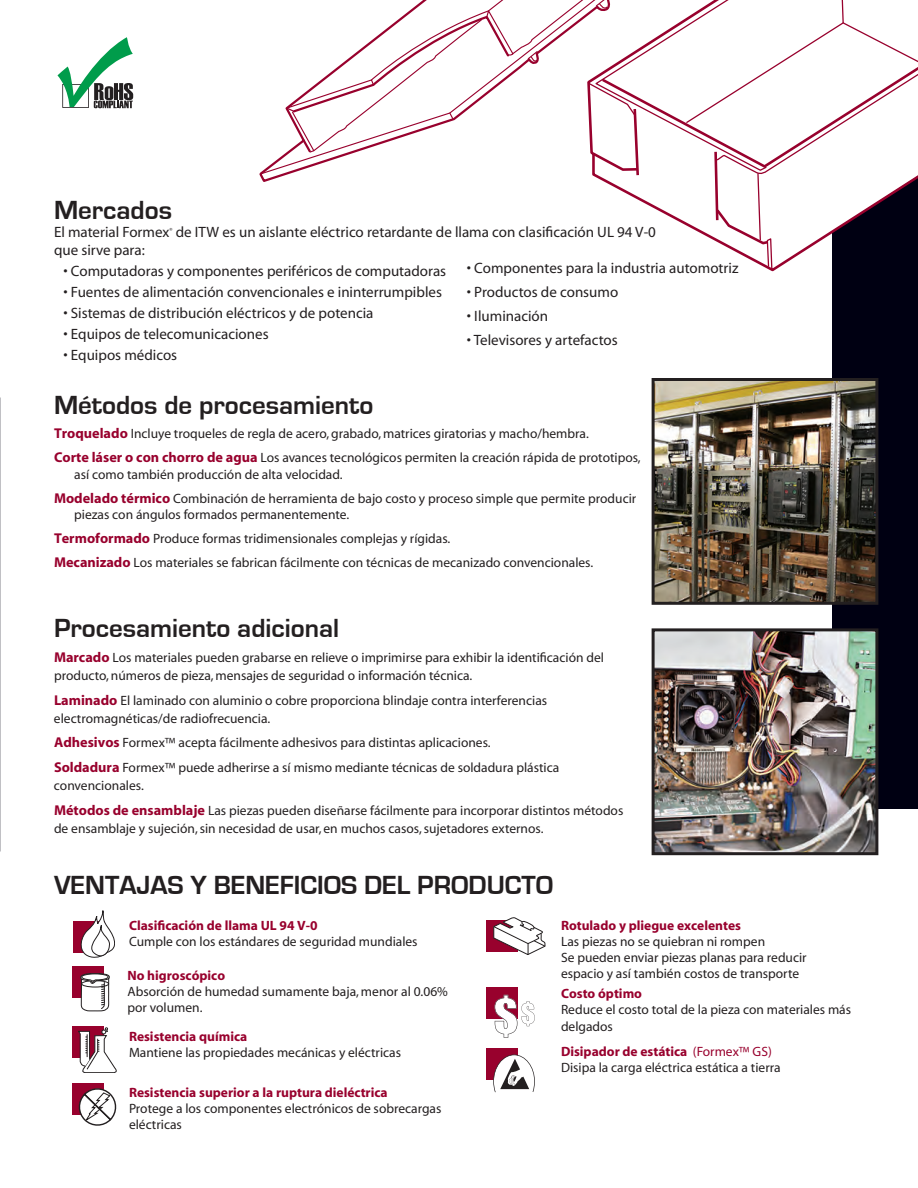
<style>
.page{position:relative;width:918px;height:1188px;background:#fff}
.page>*{position:absolute;margin:0;border:0;box-sizing:border-box;transform-origin:0 0}
.t1{font:700 27px "Eurostile";color:#231f20}
.t2{font:15px "Myriad";color:#231f20}
.t3{font:13.5px/16.2px "Myriad";color:#231f20}
.t4{font:700 13.5px "Myriad";color:#98012d}
.t5{font:6px "Myriad";color:#231f20}
.s1{font-weight:700;font-size:14.25px;color:#98012d}
.s2{font-weight:400}
</style>
<div class="page">
<svg style="left:57px;top:37px;width:77px;height:72px"></svg>
<div style="left:832px;top:0;width:86px;height:808px;background:#000012"></div>
<div style="left:487px;top:1048px;width:31px;height:32px;background:#98012d"></div>
<div style="left:487px;top:988px;width:31px;height:31px;background:#98012d"></div>
<div style="left:487px;top:921px;width:31px;height:31px;background:#98012d"></div>
<div style="left:72px;top:967px;width:32px;height:31px;background:#98012d"></div>
<div style="left:72px;top:1027px;width:32px;height:31px;background:#98012d"></div>
<div style="left:72px;top:1084px;width:32px;height:31px;background:#98012d"></div>
<svg style="left:78px;top:1028px;width:39px;height:45px"></svg>
<div style="left:74px;top:921px;width:31px;height:31px;background:#98012d"></div>
<svg style="left:81px;top:910px;width:34px;height:48px"></svg>
<svg style="left:80px;top:973px;width:30px;height:38px"></svg>
<svg style="left:79px;top:1088px;width:37px;height:38px"></svg>
<svg style="left:494px;top:917px;width:51px;height:38px"></svg>
<svg style="left:493px;top:1055px;width:42px;height:37px"></svg>
<svg style="left:495px;top:995px;width:40px;height:43px"></svg>
<svg style="left:286px;top:0;width:301px;height:175px"></svg>
<svg style="left:587px;top:0;width:331px;height:271px"></svg>
<img style="left:656px;top:382px;width:218px;height:219px">
<div style="left:652px;top:378px;width:226px;height:227px;border:3px solid #231f20"></div>
<img style="left:656px;top:632px;width:218px;height:219px">
<div style="left:652px;top:628px;width:226px;height:227px;border:3px solid #231f20"></div>
<p class="t1" style="left:54px;top:195px;width:120px">Mercados</p>
<p class="t2" style="left:54px;top:225px;width:603px">El material Formex de ITW es un aislante eléctrico retardante de llama con clasificación UL 94 V-0</p>
<p class="t5" style="left:170px;top:228px;width:5px">®</p>
<p class="t2" style="left:54px;top:243px;width:92px">que sirve para:</p>
<p class="t2" style="left:64px;top:264px;width:384px">• Computadoras y componentes periféricos de computadoras</p>
<p class="t2" style="left:64px;top:285px;width:380px">• Fuentes de alimentación convencionales e ininterrumpibles</p>
<p class="t2" style="left:64px;top:306px;width:312px">• Sistemas de distribución eléctricos y de potencia</p>
<p class="t2" style="left:64px;top:327px;width:207px">• Equipos de telecomunicaciones</p>
<p class="t2" style="left:64px;top:348px;width:115px">• Equipos médicos</p>
<p class="t2" style="left:467px;top:261px;width:273px">• Componentes para la industria automotriz</p>
<p class="t2" style="left:467px;top:285px;width:153px">• Productos de consumo</p>
<p class="t2" style="left:467px;top:309px;width:83px">• Iluminación</p>
<p class="t2" style="left:467px;top:333px;width:152px">• Televisores y artefactos</p>
<p class="t1" style="left:54px;top:390px;width:321px">Métodos de procesamiento</p>
<p class="t3" style="left:54px;top:426px;width:536px"><span class="s1">Troquelado</span> Incluye troqueles de regla de acero, grabado, matrices giratorias y macho/hembra.</p>
<p class="t3" style="left:74px;top:449px;width:568px;line-height:17.1px;text-indent:-20px"><span class="s1">Corte láser o con chorro de agua</span> Los avances tecnológicos permiten la creación rápida de prototipos, así como también producción de alta velocidad.</p>
<p class="t3" style="left:74px;top:491px;width:564px;text-indent:-20px"><span class="s1">Modelado térmico</span> Combinación de herramienta de bajo costo y proceso simple que permite producir piezas con ángulos formados permanentemente.</p>
<p class="t3" style="left:54px;top:531px;width:398px"><span class="s1">Termoformado</span> Produce formas tridimensionales complejas y rígidas.</p>
<p class="t3" style="left:54px;top:555px;width:541px"><span class="s1">Mecanizado</span> Los materiales se fabrican fácilmente con técnicas de mecanizado convencionales.</p>
<p class="t1" style="left:54px;top:614px;width:287px">Procesamiento adicional</p>
<p class="t3" style="left:54px;top:649px;width:551px;line-height:18px"><span class="s1">Marcado</span> Los materiales pueden grabarse en relieve o imprimirse para exhibir la identificación del producto, números de pieza, mensajes de seguridad o información técnica.</p>
<p class="t3" style="left:54px;top:692px;width:495px;line-height:18px"><span class="s1">Laminado</span> El laminado con aluminio o cobre proporciona blindaje contra interferencias electromagnéticas/de radiofrecuencia.</p>
<p class="t3" style="left:54px;top:735px;width:438px"><span class="s1">Adhesivos</span> Formex™ acepta fácilmente adhesivos para distintas aplicaciones.</p>
<p class="t3" style="left:54px;top:759px;width:507px;line-height:18px"><span class="s1">Soldadura</span> Formex™ puede adherirse a sí mismo mediante técnicas de soldadura plástica convencionales.</p>
<p class="t3" style="left:54px;top:802px;width:571px;line-height:18px"><span class="s1">Métodos de ensamblaje</span> Las piezas pueden diseñarse fácilmente para incorporar distintos métodos de ensamblaje y sujeción, sin necesidad de usar, en muchos casos, sujetadores externos.</p>
<p class="t1" style="left:54px;top:870px;width:501px">VENTAJAS Y BENEFICIOS DEL PRODUCTO</p>
<p class="t4" style="left:129px;top:919px;width:190px">Clasificación de llama UL 94 V-0</p>
<p class="t3" style="left:129px;top:934px;width:290px">Cumple con los estándares de seguridad mundiales</p>
<p class="t4" style="left:128px;top:968px;width:99px">No higroscópico</p>
<p class="t3" style="left:128px;top:984px;width:322px">Absorción de humedad sumamente baja, menor al 0.06% por volumen.</p>
<p class="t4" style="left:129px;top:1030px;width:120px">Resistencia química</p>
<p class="t3" style="left:129px;top:1045px;width:274px">Mantiene las propiedades mecánicas y eléctricas</p>
<p class="t4" style="left:129px;top:1085px;width:260px">Resistencia superior a la ruptura dieléctrica</p>
<p class="t3" style="left:129px;top:1101px;width:314px">Protege a los componentes electrónicos de sobrecargas eléctricas</p>
<p class="t4" style="left:561px;top:918px;width:182px">Rotulado y pliegue excelentes</p>
<p class="t3" style="left:561px;top:934px;width:206px">Las piezas no se quiebran ni rompen</p>
<p class="t3" style="left:561px;top:950px;width:247px">Se pueden enviar piezas planas para reducir espacio y así también costos de transporte</p>
<p class="t4" style="left:561px;top:987px;width:83px">Costo óptimo</p>
<p class="t3" style="left:561px;top:1002px;width:292px">Reduce el costo total de la pieza con materiales más delgados</p>
<p class="t4" style="left:561px;top:1044px;width:212px">Disipador de estática <span class="s2">(Formex™ GS)</span></p>
<p class="t3" style="left:561px;top:1060px;width:221px">Disipa la carga eléctrica estática a tierra</p>
</div>
